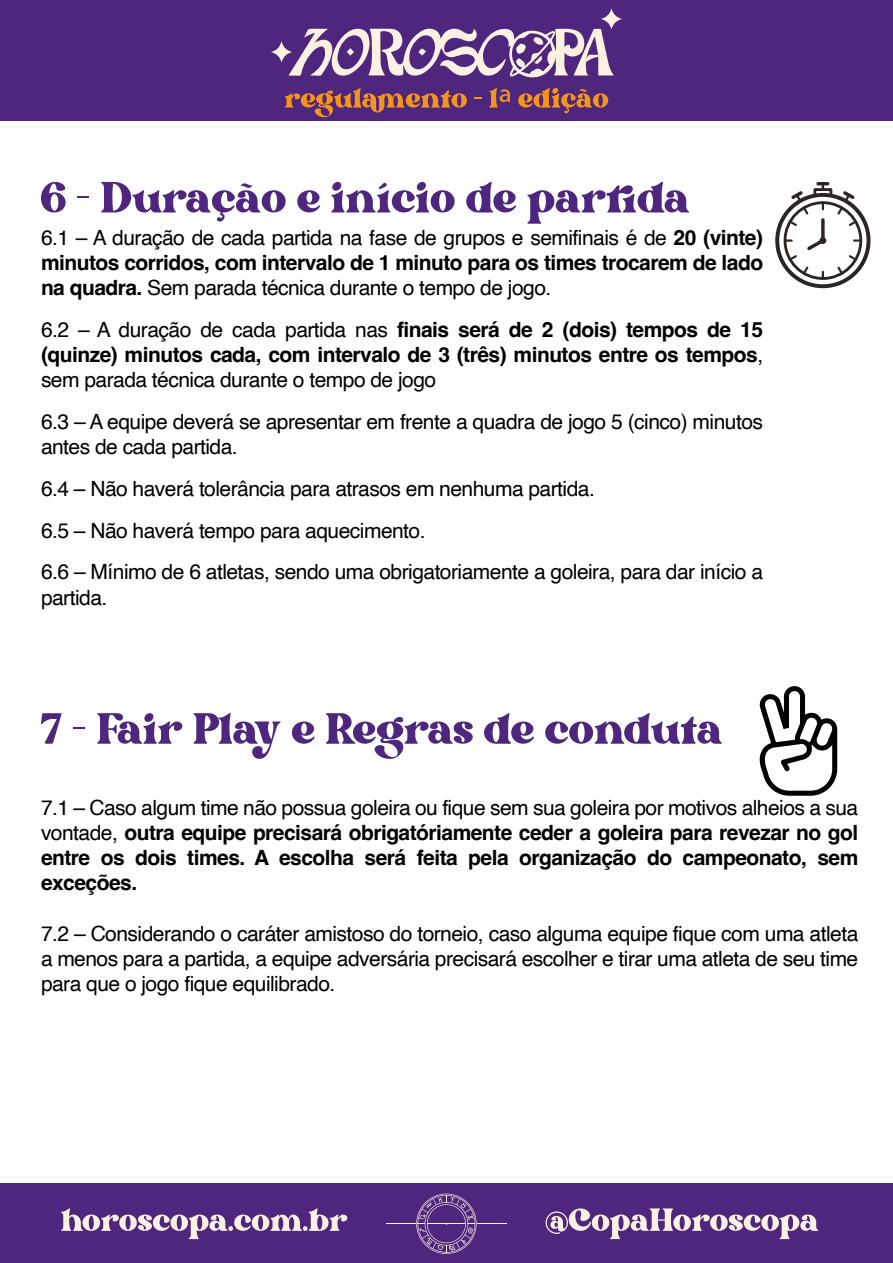
<style>
.page{position:relative;width:893px;height:1263px;background:#fff}
.page>*{position:absolute;margin:0;border:0;box-sizing:border-box;transform-origin:0 0}
.t1{font:60px "Bright";color:#4f267e}
.t2{font:21px/25.2px "Helvetica";letter-spacing:-.025em;color:#000101;text-align:justify}
.t3{font:700 21px/25.2px "Helvetica";letter-spacing:-.025em;color:#000101;text-align:justify}
.s1{font-weight:700}
.s2{font-weight:400}
</style>
<div class="page">
<svg style="left:835px;top:253px;width:24px;height:23px"></svg>
<svg style="left:854px;top:239px;width:4px;height:3px"></svg>
<div style="left:784px;top:201px;width:78px;height:79px;border:3px solid #2b2523;border-radius:50%"></div>
<div style="left:775px;top:193px;width:95px;height:95px;border:4px solid #2b2523;border-radius:50%"></div>
<svg style="left:785px;top:236px;width:43px;height:42px"></svg>
<svg style="left:821px;top:220px;width:4px;height:18px"></svg>
<div style="left:819px;top:237px;width:7px;height:7px;background:#2b2523;border-radius:50%"></div>
<svg style="left:835px;top:191px;width:24px;height:37px"></svg>
<div style="left:813px;top:188px;width:19px;height:9px;border:3px solid #2b2523"></div>
<svg style="left:818px;top:182px;width:10px;height:8px"></svg>
<svg style="left:787px;top:191px;width:23px;height:37px"></svg>
<svg style="left:759px;top:686px;width:79px;height:110px"></svg>
<div style="left:0;top:1183px;width:893px;height:80px;background:#4f267e"></div>
<svg style="left:387px;top:1193px;width:119px;height:61px"></svg>
<svg style="left:61px;top:1208px;width:286px;height:31px"></svg>
<svg style="left:546px;top:1208px;width:272px;height:31px"></svg>
<div style="left:0;top:0;width:893px;height:121px;background:#4f267e"></div>
<svg style="left:601px;top:8px;width:21px;height:22px"></svg>
<svg style="left:271px;top:41px;width:21px;height:22px"></svg>
<svg style="left:288px;top:27px;width:326px;height:51px"></svg>
<svg style="left:347px;top:48px;width:7px;height:8px"></svg>
<svg style="left:285px;top:88px;width:182px;height:29px"></svg>
<svg style="left:489px;top:88px;width:21px;height:20px"></svg>
<svg style="left:518px;top:88px;width:90px;height:25px"></svg>
<h1 class="t1" style="left:41px;top:172px;width:651px">6 – Duração e início de partida</h1>
<p class="t2" style="left:41px;top:225px;width:724px">6.1 – A duração de cada partida na fase de grupos e semifinais é de <span class="s1">20 (vinte) minutos corridos, com intervalo de 1 minuto para os times trocarem de lado na quadra.</span> Sem parada técnica durante o tempo de jogo.</p>
<p class="t3" style="left:41px;top:319px;width:724px"><span class="s2">6.2 – A duração de cada partida nas</span> finais será de 2 (dois) tempos de 15 (quinze) minutos cada, com intervalo de 3 (três) minutos entre os tempos<span class="s2">, sem parada técnica durante o tempo de jogo</span></p>
<p class="t2" style="left:41px;top:410px;width:723px">6.3 – A equipe deverá se apresentar em frente a quadra de jogo 5 (cinco) minutos antes de cada partida.</p>
<p class="t2" style="left:41px;top:468px;width:724px;line-height:41.7px;text-align:left">6.4 – Não haverá tolerância para atrasos em nenhuma partida.<br>6.5 – Não haverá tempo para aquecimento.<br>6.6 – Mínimo de 6 atletas, sendo uma obrigatoriamente a goleira, para dar início a</p>
<p class="t2" style="left:41px;top:585px;width:68px">partida.</p>
<h1 class="t1" style="left:41px;top:703px;width:684px">7 – Fair Play e Regras de conduta</h1>
<p class="t3" style="left:41px;top:797px;width:819px"><span class="s2">7.1 – Caso algum time não possua goleira ou fique sem sua goleira por motivos alheios a sua vontade,</span> outra equipe precisará obrigatóriamente ceder a goleira para revezar no gol entre os dois times. A escolha será feita pela organização do campeonato, sem exceções.</p>
<p class="t2" style="left:41px;top:921px;width:819px">7.2 – Considerando o caráter amistoso do torneio, caso alguma equipe fique com uma atleta a menos para a partida, a equipe adversária precisará escolher e tirar uma atleta de seu time para que o jogo fique equilibrado.</p>
</div>
